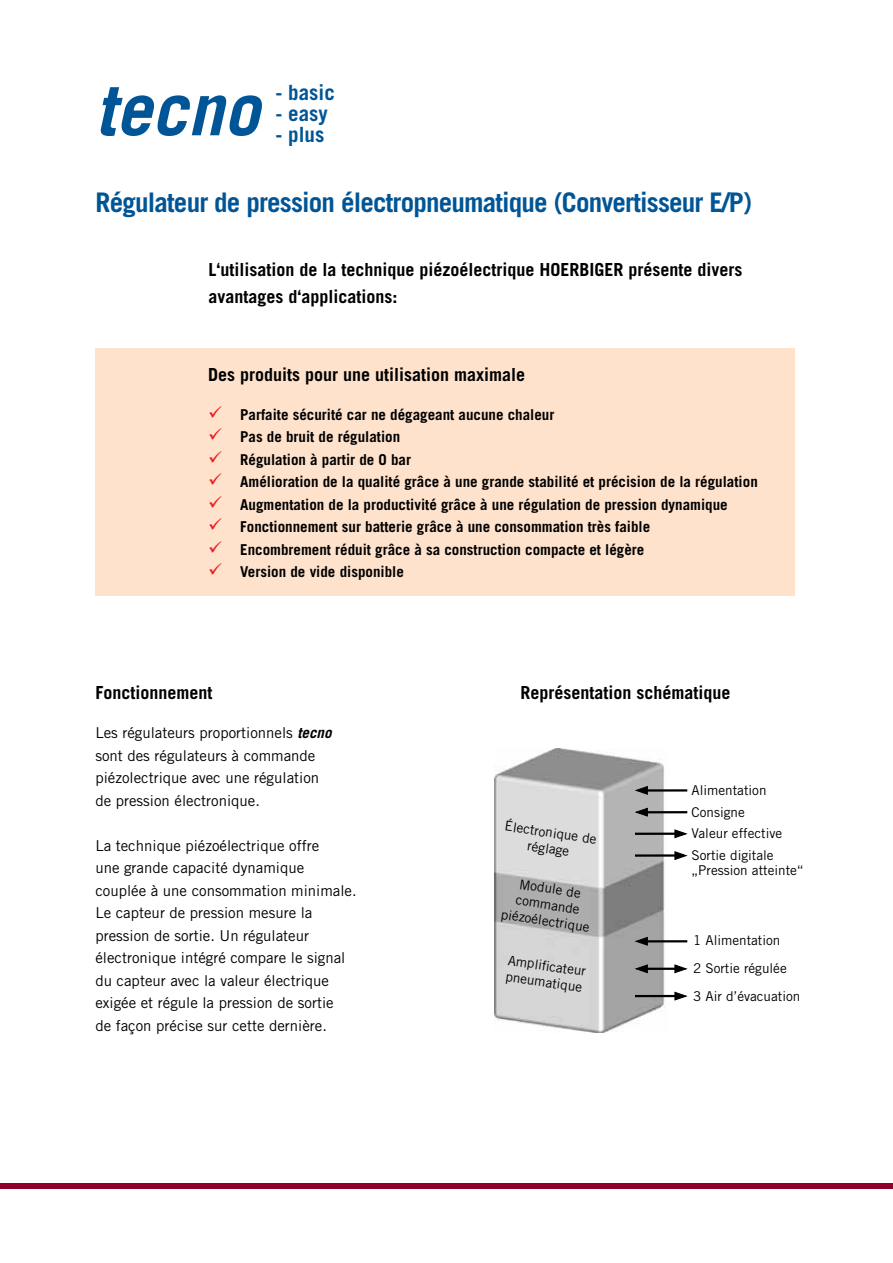
<style>
.page{position:relative;width:893px;height:1263px;background:#fff}
.page>*{position:absolute;margin:0;border:0;box-sizing:border-box;transform-origin:0 0}
.t1{font:italic 700 72px "Trade Gothic";color:#005596}
.t2{font:700 27px "Trade Gothic";letter-spacing:-.03em;color:#005596}
.t3{font:700 21px "Trade Gothic";color:#005596}
.t4{font:700 18px/27px "Trade Gothic";color:#000}
.t5{font:15px/22.5px "Trade Gothic";color:#000}
.t6{font:700 15px "Trade Gothic";color:#000}
.t7{font:13.5px/16.2px "Trade Gothic";color:#000}
.s1{color:#ed1d24}
.s2{font-weight:700;font-style:italic}
</style>
<div class="page">
<div style="left:95px;top:349px;width:700px;height:247px;background:#fee2cc"></div>
<img style="left:494px;top:749px;width:174px;height:284px">
<hr style="left:639px;top:789px;width:48px;height:3px;background:#000">
<svg style="left:635px;top:785px;width:13px;height:10px"></svg>
<hr style="left:639px;top:811px;width:48px;height:2px;background:#000">
<svg style="left:635px;top:807px;width:13px;height:10px"></svg>
<hr style="left:635px;top:854px;width:48px;height:3px;background:#000">
<svg style="left:674px;top:851px;width:13px;height:9px"></svg>
<hr style="left:635px;top:832px;width:48px;height:3px;background:#000">
<svg style="left:674px;top:829px;width:13px;height:10px"></svg>
<hr style="left:639px;top:940px;width:48px;height:2px;background:#000">
<svg style="left:635px;top:936px;width:13px;height:10px"></svg>
<hr style="left:635px;top:995px;width:48px;height:2px;background:#000">
<svg style="left:674px;top:991px;width:13px;height:10px"></svg>
<hr style="left:646px;top:968px;width:32px;height:2px;background:#000">
<svg style="left:674px;top:964px;width:13px;height:10px"></svg>
<svg style="left:635px;top:964px;width:13px;height:10px"></svg>
<div style="left:0;top:1182px;width:893px;height:6px;background:#910028"></div>
<h1 class="t1" style="left:95px;top:65px;width:166px">tecno</h1>
<h3 class="t3" style="left:275px;top:80px;width:61px">- basic</h3>
<h3 class="t3" style="left:275px;top:101px;width:54px">- easy</h3>
<h3 class="t3" style="left:275px;top:122px;width:50px">- plus</h3>
<h2 class="t2" style="left:96px;top:186px;width:658px">Régulateur de pression électropneumatique (Convertisseur E/P)</h2>
<p class="t4" style="left:208px;top:256px;width:536px">L‘utilisation de la technique piézoélectrique HOERBIGER présente divers avantages d‘applications:</p>
<p class="t4" style="left:208px;top:361px;width:319px">Des produits pour une utilisation maximale</p>
<p class="t6" style="left:208px;top:405px;width:348px"><span class="s1">✓</span> Parfaite sécurité car ne dégageant aucune chaleur</p>
<p class="t6" style="left:208px;top:428px;width:194px"><span class="s1">✓</span> Pas de bruit de régulation</p>
<p class="t6" style="left:208px;top:450px;width:205px"><span class="s1">✓</span> Régulation à partir de O bar</p>
<p class="t6" style="left:208px;top:473px;width:551px"><span class="s1">✓</span> Amélioration de la qualité grâce à une grande stabilité et précision de la régulation</p>
<p class="t6" style="left:208px;top:495px;width:521px"><span class="s1">✓</span> Augmentation de la productivité grâce à une régulation de pression dynamique</p>
<p class="t6" style="left:208px;top:518px;width:444px"><span class="s1">✓</span> Fonctionnement sur batterie grâce à une consommation très faible</p>
<p class="t6" style="left:208px;top:540px;width:438px"><span class="s1">✓</span> Encombrement réduit grâce à sa construction compacte et légère</p>
<p class="t6" style="left:208px;top:563px;width:197px"><span class="s1">✓</span> Version de vide disponible</p>
<p class="t4" style="left:95px;top:679px;width:118px">Fonctionnement</p>
<p class="t4" style="left:521px;top:678px;width:212px">Représentation schématique</p>
<p class="t5" style="left:95px;top:721px;width:238px">Les régulateurs proportionnels <span class="s2">tecno </span>sont des régulateurs à commande piézolectrique avec une régulation de pression électronique.</p>
<p class="t5" style="left:95px;top:834px;width:263px">La technique piézoélectrique offre<br>une grande capacité dynamique couplée à une consommation minimale.<br>Le capteur de pression mesure la pression de sortie. Un régulateur électronique intégré compare le signal du capteur avec la valeur électrique exigée et régule la pression de sortie<br>de façon précise sur cette dernière.</p>
<p class="t7" style="left:692px;top:778px;width:77px;line-height:22.5px">Alimentation<br>Consigne</p>
<p class="t7" style="left:692px;top:823px;width:92px;line-height:21.3px">Valeur effective<br>Sortie digitale</p>
<p class="t7" style="left:692px;top:861px;width:114px">„Pression atteinte“</p>
<p class="t7" style="left:506px;top:818px;width:94px;text-align:center;rotate:8deg">Électronique de réglage</p>
<p class="t7" style="left:507px;top:874px;width:91px;text-align:center;rotate:8deg">Module de commande piézoélectrique</p>
<p class="t7" style="left:693px;top:926px;width:109px;line-height:28px">1 Alimentation<br>2 Sortie régulée<br>3 Air d’évacuation</p>
<p class="t7" style="left:509px;top:952px;width:80px;rotate:8deg">Amplifi cateur pneumatique</p>
</div>
